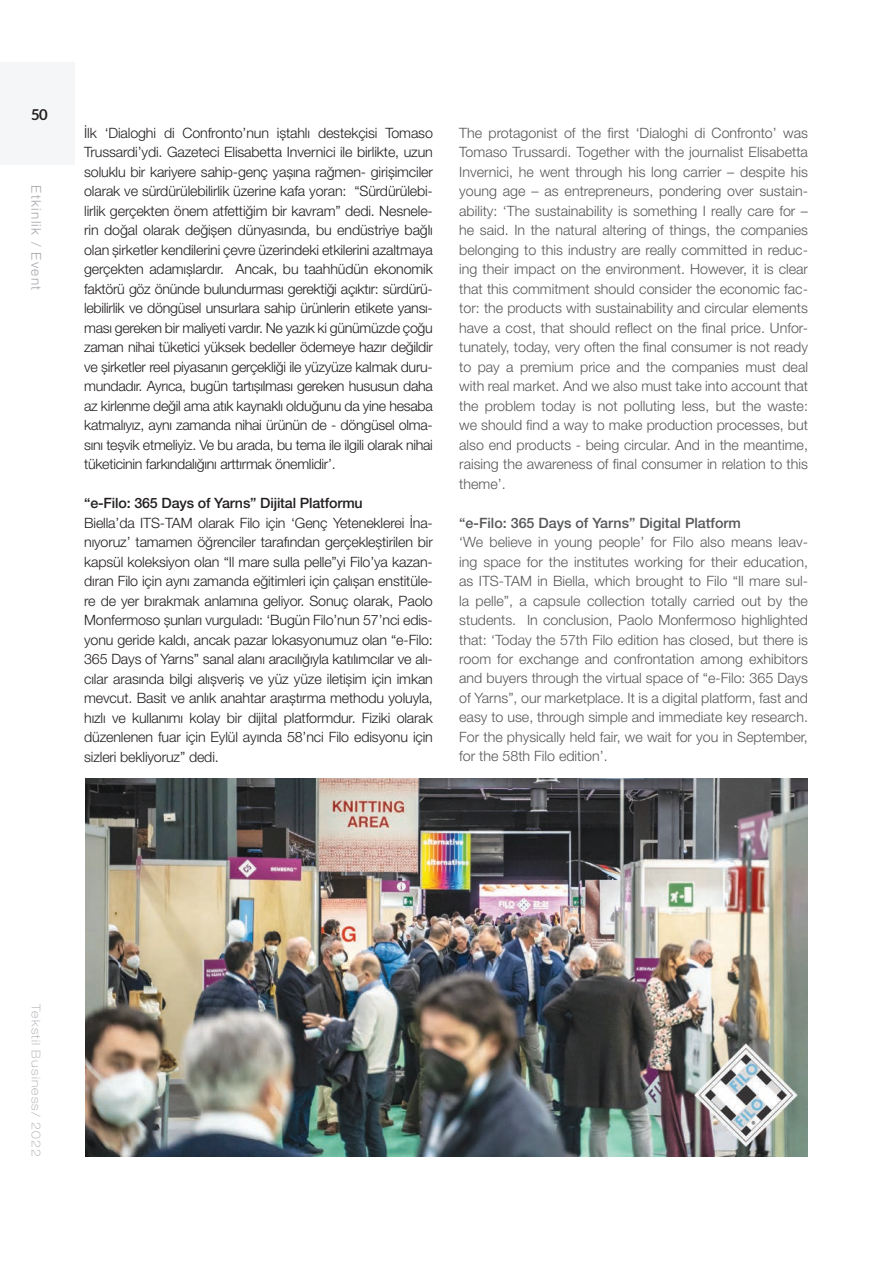
<style>
.page{position:relative;width:893px;height:1263px;background:#fff}
.page>*{position:absolute;margin:0;border:0;box-sizing:border-box;transform-origin:0 0}
.t1{font:700 15px "Aleo";color:#231f20}
.t2{font:300 14.25px/19.5px "Helvetica Neue LT Pro";letter-spacing:-.015em;color:#231f20;text-align:justify}
.t3{font:300 14.25px/19.5px "Helvetica Neue LT Pro";color:#57585a;text-align:justify}
.t4{font:500 14.25px "Helvetica Neue LT Pro";letter-spacing:-.01em;color:#231f20}
.t5{font:500 14.25px "Helvetica Neue LT Pro";color:#57585a}
.t6{font:300 13.5px "Helvetica Neue LT Pro";letter-spacing:.1em;color:#a8a9ad}
.t7{font:100 expanded 12px "Helvetica Neue LT Pro";letter-spacing:.1em;color:#a8a9ad}
</style>
<div class="page">
<div style="left:0;top:62px;width:75px;height:102px;background:#f5f6f7"></div>
<img style="left:85px;top:778px;width:722px;height:378px">
<p class="t1" style="left:31px;top:108px;width:18px">50</p>
<p class="t6" style="left:41px;top:185px;width:107px;rotate:90deg">Etkinlik / Event</p>
<p class="t2" style="left:84px;top:125px;width:350px">İlk ‘Dialoghi di Confronto’nun iștahlı destekçisi Tomaso Trussardi’ydi. Gazeteci Elisabetta Invernici ile birlikte, uzun soluklu bir kariyere sahip-genç yașına rağmen- girișimciler olarak ve sürdürülebilirlik üzerine kafa yoran: “Sürdürülebi&shy;lirlik gerçekten önem atfettiğim bir kavram” dedi. Nesnele&shy;rin doğal olarak değișen dünyasında, bu endüstriye bağlı olan șirketler kendilerini çevre üzerindeki etkilerini azaltmaya gerçekten adamıșlardır. Ancak, bu taahhüdün ekonomik faktörü göz önünde bulundurması gerektiği açıktır: sürdürü&shy;lebilirlik ve döngüsel unsurlara sahip ürünlerin etikete yansı&shy;ması gereken bir maliyeti vardır. Ne yazık ki günümüzde çoğu zaman nihai tüketici yüksek bedeller ödemeye hazır değildir ve șirketler reel piyasanın gerçekliği ile yüzyüze kalmak duru&shy;mundadır. Ayrıca, bugün tartıșılması gereken hususun daha az kirlenme değil ama atık kaynaklı olduğunu da yine hesaba katmalıyız, aynı zamanda nihai ürünün de - döngüsel olma&shy;sını teșvik etmeliyiz. Ve bu arada, bu tema ile ilgili olarak nihai tüketicinin farkındalığını arttırmak önemlidir’.</p>
<p class="t4" style="left:84px;top:498px;width:280px">“e-Filo: 365 Days of Yarns” Dijital Platformu</p>
<p class="t2" style="left:84px;top:515px;width:350px">Biella’da ITS-TAM olarak Filo için ‘Genç Yeteneklerei İna&shy;nıyoruz’ tamamen öğrenciler tarafından gerçekleștirilen bir kapsül koleksiyon olan “Il mare sulla pelle”yi Filo’ya kazan&shy;dıran Filo için aynı zamanda eğitimleri için çalıșan enstitüle&shy;re de yer bırakmak anlamına geliyor. Sonuç olarak, Paolo Monfermoso șunları vurguladı: ‘Bugün Filo’nun 57’nci edis&shy;yonu geride kaldı, ancak pazar lokasyonumuz olan “e-Filo:<br>365 Days of Yarns” sanal alanı aracılığıyla katılımcılar ve alı&shy;cılar arasında bilgi alıșveriș ve yüz yüze iletișim için imkan mevcut. Basit ve anlık anahtar araștırma methodu yoluyla, hızlı ve kullanımı kolay bir dijital platformdur. Fiziki olarak düzenlenen fuar için Eylül ayında 58’nci Filo edisyonu için sizleri bekliyoruz” dedi.</p>
<p class="t3" style="left:459px;top:124px;width:350px">The protagonist of the first ‘Dialoghi di Confronto’ was Tomaso Trussardi. Together with the journalist Elisabetta Invernici, he went through his long carrier – despite his young age – as entrepreneurs, pondering over sustain&shy;ability: ‘The sustainability is something I really care for – he said. In the natural altering of things, the companies belonging to this industry are really committed in reduc&shy;ing their impact on the environment. However, it is clear that this commitment should consider the economic fac&shy;tor: the products with sustainability and circular elements have a cost, that should reflect on the final price. Unfor&shy;tunately, today, very often the final consumer is not ready to pay a premium price and the companies must deal with real market. And we also must take into account that the problem today is not polluting less, but the waste: we should find a way to make production processes, but also end products - being circular. And in the meantime, raising the awareness of final consumer in relation to this theme’.</p>
<p class="t5" style="left:459px;top:517px;width:283px">“e-Filo: 365 Days of Yarns” Digital Platform</p>
<p class="t3" style="left:459px;top:534px;width:350px">‘We believe in young people’ for Filo also means leav&shy;ing space for the institutes working for their education, as ITS-TAM in Biella, which brought to Filo “Il mare sul&shy;la pelle”, a capsule collection totally carried out by the students. In conclusion, Paolo Monfermoso highlighted that: ‘Today the 57th Filo edition has closed, but there is room for exchange and confrontation among exhibitors and buyers through the virtual space of “e-Filo: 365 Days of Yarns”, our marketplace. It is a digital platform, fast and easy to use, through simple and immediate key research.<br>For the physically held fair, we wait for you in September, for the 58th Filo edition’.</p>
<p class="t7" style="left:43px;top:1004px;width:154px;rotate:90deg">Tekstil Business/ 2022</p>
</div>
